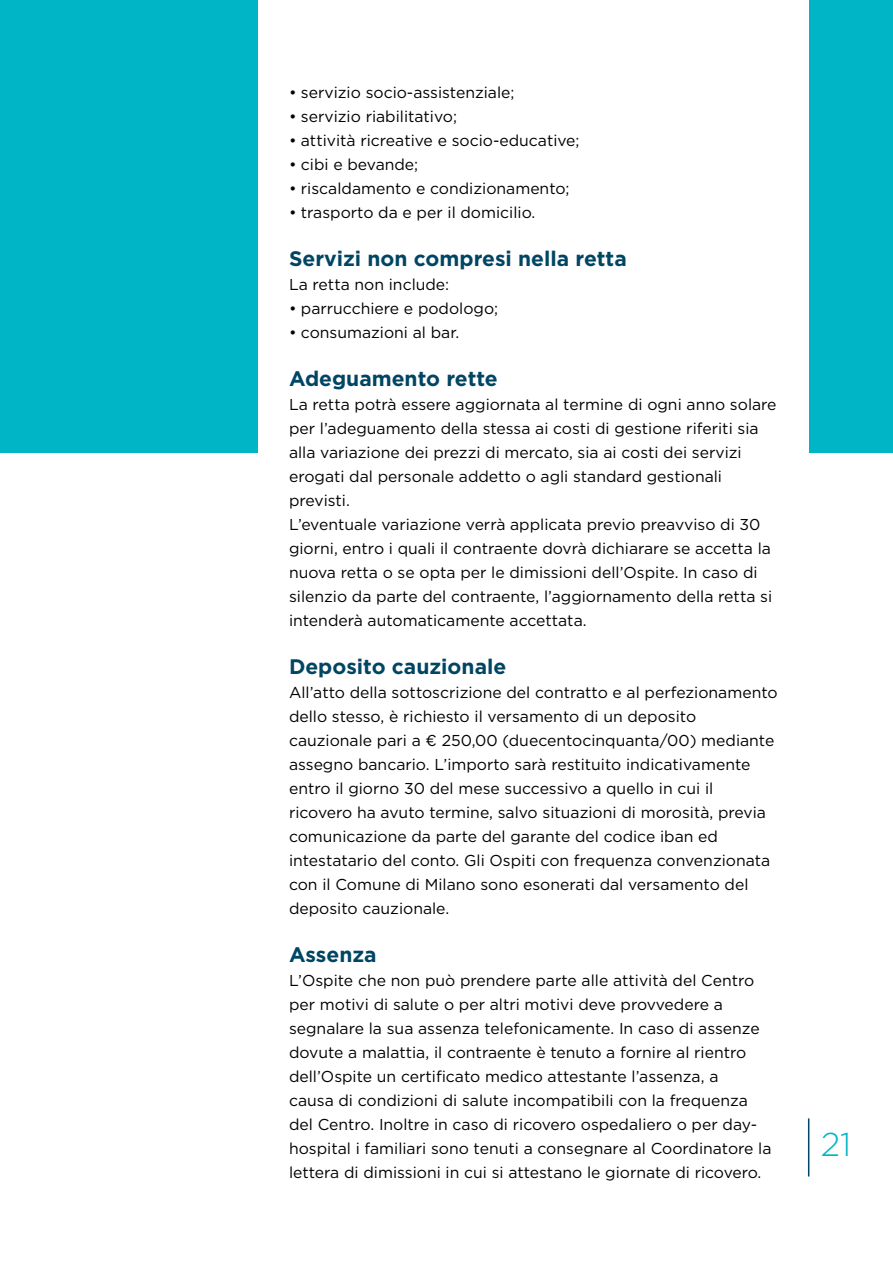
<style>
.page{position:relative;width:893px;height:1263px;background:#fff}
.page>*{position:absolute;margin:0;border:0;box-sizing:border-box;transform-origin:0 0}
.t1{font:300 33px "Gotham";color:#00b6c6}
.t2{font:700 21px "Gotham";color:#004563}
.t3{font:15.75px/24px "Gotham";color:#000}
</style>
<div class="page">
<div style="left:0;top:0;width:893px;height:453px;background:#00b6c6"></div>
<div style="left:258px;top:0;width:551px;height:493px;background:#fff"></div>
<hr style="left:808px;top:1118px;width:1px;height:58px;background:#004563">
<p class="t3" style="left:289px;top:80px;width:227px">• servizio socio-assistenziale;</p>
<p class="t3" style="left:289px;top:104px;width:170px">• servizio riabilitativo;</p>
<p class="t3" style="left:289px;top:128px;width:292px">• attività ricreative e socio-educative;</p>
<p class="t3" style="left:289px;top:152px;width:131px">• cibi e bevande;</p>
<p class="t3" style="left:289px;top:176px;width:282px">• riscaldamento e condizionamento;</p>
<p class="t3" style="left:289px;top:200px;width:248px">• trasporto da e per il domicilio.</p>
<h2 class="t2" style="left:289px;top:244px;width:339px">Servizi non compresi nella retta</h2>
<p class="t3" style="left:289px;top:272px;width:162px">La retta non include:</p>
<p class="t3" style="left:289px;top:296px;width:211px">• parrucchiere e podologo;</p>
<p class="t3" style="left:289px;top:320px;width:172px">• consumazioni al bar.</p>
<h2 class="t2" style="left:289px;top:364px;width:210px">Adeguamento rette</h2>
<p class="t3" style="left:289px;top:392px;width:489px">La retta potrà essere aggiornata al termine di ogni anno solare per l’adeguamento della stessa ai costi di gestione riferiti sia alla variazione dei prezzi di mercato, sia ai costi dei servizi erogati dal personale addetto o agli standard gestionali previsti.<br>L’eventuale variazione verrà applicata previo preavviso di 30 giorni, entro i quali il contraente dovrà dichiarare se accetta la nuova retta o se opta per le dimissioni dell’Ospite. In caso di silenzio da parte del contraente, l’aggiornamento della retta si intenderà automaticamente accettata.</p>
<h2 class="t2" style="left:289px;top:652px;width:219px">Deposito cauzionale</h2>
<p class="t3" style="left:289px;top:680px;width:490px">All’atto della sottoscrizione del contratto e al perfezionamento dello stesso, è richiesto il versamento di un deposito cauzionale pari a € 250,00 (duecentocinquanta/00) mediante assegno bancario. L’importo sarà restituito indicativamente entro il giorno 30 del mese successivo a quello in cui il ricovero ha avuto termine, salvo situazioni di morosità, previa comunicazione da parte del garante del codice iban ed intestatario del conto. Gli Ospiti con frequenza convenzionata con il Comune di Milano sono esonerati dal versamento del deposito cauzionale.</p>
<h2 class="t2" style="left:289px;top:940px;width:89px">Assenza</h2>
<p class="t3" style="left:289px;top:968px;width:484px">L’Ospite che non può prendere parte alle attività del Centro per motivi di salute o per altri motivi deve provvedere a segnalare la sua assenza telefonicamente. In caso di assenze dovute a malattia, il contraente è tenuto a fornire al rientro dell’Ospite un certificato medico attestante l’assenza, a<br>causa di condizioni di salute incompatibili con la frequenza del Centro. Inoltre in caso di ricovero ospedaliero o per day&shy;hospital i familiari sono tenuti a consegnare al Coordinatore la lettera di dimissioni in cui si attestano le giornate di ricovero.</p>
<h1 class="t1" style="left:821px;top:1123px;width:32px">21</h1>
</div>
